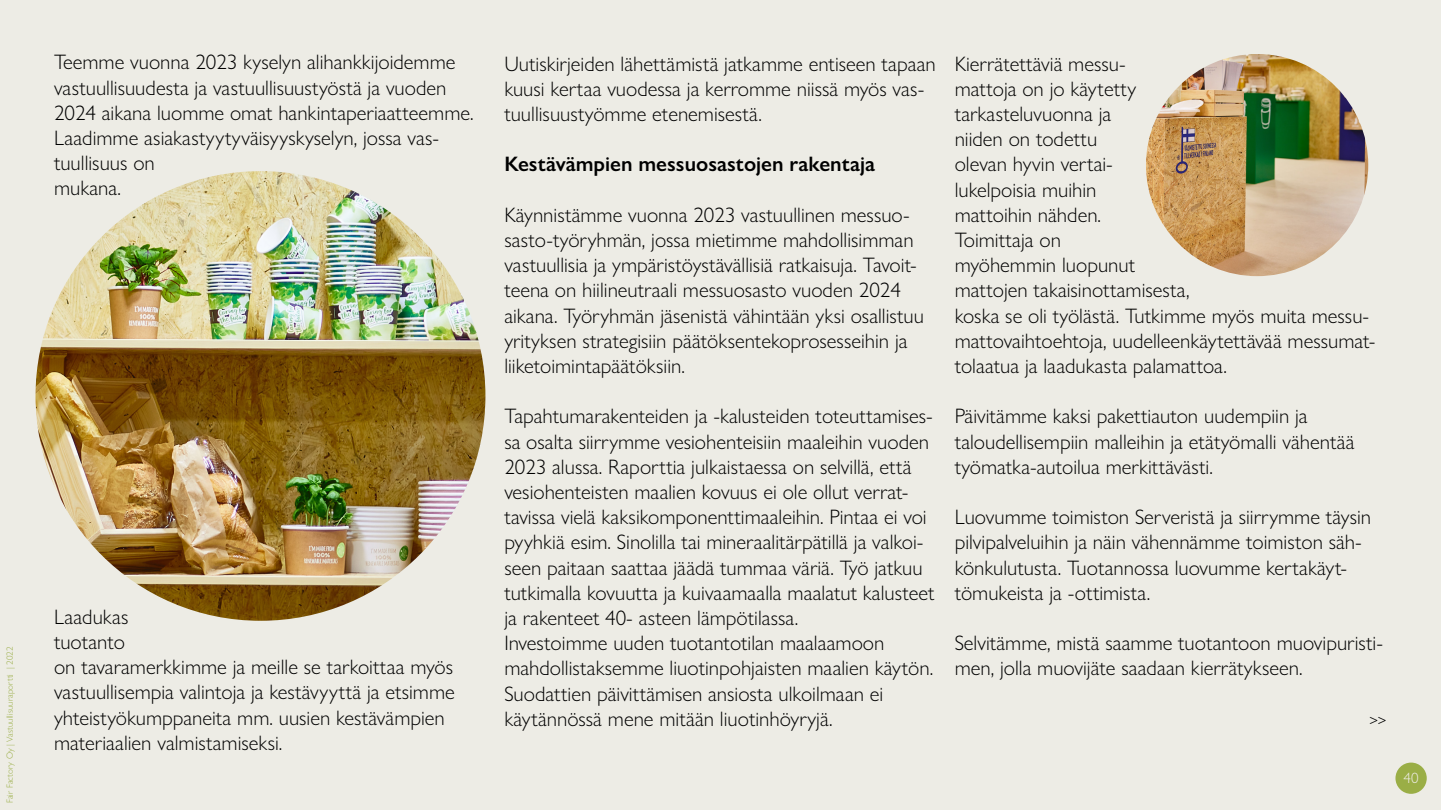
<style>
.page{position:relative;width:1441px;height:810px;background:#fff}
.page>*{position:absolute;margin:0;border:0;box-sizing:border-box;transform-origin:0 0}
.t1{font:300 21px/25.2px "Gill Sans Nova";color:#000}
.t2{font:600 21px "Gill Sans Nova";color:#000}
.t3{font:300 16.5px "Gill Sans Nova";color:#000}
.t4{font:300 15px "Gill Sans Nova";color:#eeece5}
.t5{font:300 9px "Gill Sans Nova";color:#9aae46}
</style>
<div class="page">
<div style="left:0;top:0;width:1440px;height:810px;background:#edece5"></div>
<div style="left:1395px;top:763px;width:31px;height:31px;background:#9aae46;border-radius:50%"></div>
<img style="left:36px;top:171px;width:449px;height:450px;border-radius:225px">
<img style="left:1145px;top:54px;width:222px;height:222px;border-radius:111px">
<p class="t5" style="left:7px;top:803px;width:158px;rotate:-90deg">Fair Factory Oy | Vastuullisuuraportti | 2022</p>
<p class="t1" style="left:54px;top:52px;width:421px">Teemme vuonna 2023 kyselyn alihankkijoidemme vastuullisuudesta ja vastuullisuustyöstä ja vuoden 2024 aikana luomme omat hankintaperiaatteemme.<br>Laadimme asiakastyytyväisyyskyselyn, jossa vas&shy;tuullisuus on<br>mukana.</p>
<p class="t1" style="left:54px;top:606px;width:402px">Laadukas<br>tuotanto<br>on tavaramerkkimme ja meille se tarkoittaa myös vastuullisempia valintoja ja kestävyyttä ja etsimme yhteistyökumppaneita mm. uusien kestävämpien materiaalien valmistamiseksi.</p>
<p class="t1" style="left:504px;top:53px;width:433px">Uutiskirjeiden lähettämistä jatkamme entiseen tapaan kuusi kertaa vuodessa ja kerromme niissä myös vas&shy;tuullisuustyömme etenemisestä.</p>
<p class="t2" style="left:504px;top:157px;width:372px">Kestävämpien messuosastojen rakentaja</p>
<p class="t1" style="left:504px;top:204px;width:421px">Käynnistämme vuonna 2023 vastuullinen messuo&shy;sasto-työryhmän, jossa mietimme mahdollisimman vastuullisia ja ympäristöystävällisiä ratkaisuja. Tavoit&shy;teena on hiilineutraali messuosasto vuoden 2024 aikana. Työryhmän jäsenistä vähintään yksi osallistuu yrityksen strategisiin päätöksentekoprosesseihin ja liiketoimintapäätöksiin.</p>
<p class="t1" style="left:504px;top:406px;width:431px">Tapahtumarakenteiden ja -kalusteiden toteuttamises&shy;sa osalta siirrymme vesiohenteisiin maaleihin vuoden 2023 alussa. Raporttia julkaistaessa on selvillä, että vesiohenteisten maalien kovuus ei ole ollut verrat&shy;tavissa vielä kaksikomponenttimaaleihin. Pintaa ei voi pyyhkiä esim. Sinolilla tai mineraalitärpätillä ja valkoi&shy;seen paitaan saattaa jäädä tummaa väriä. Työ jatkuu tutkimalla kovuutta ja kuivaamaalla maalatut kalusteet ja rakenteet 40- asteen lämpötilassa.<br>Investoimme uuden tuotantotilan maalaamoon mahdollistaksemme liuotinpohjaisten maalien käytön.<br>Suodattien päivittämisen ansiosta ulkoilmaan ei käytännössä mene mitään liuotinhöyryjä.</p>
<p class="t1" style="left:954px;top:53px;width:422px">Kierrätettäviä messu-<br>mattoja on jo käytetty<br>tarkasteluvuonna ja<br>niiden on todettu<br>olevan hyvin vertai-<br>lukelpoisia muihin<br>mattoihin nähden.<br>Toimittaja on<br>myöhemmin luopunut<br>mattojen takaisinottamisesta,<br>koska se oli työlästä. Tutkimme myös muita messu&shy;mattovaihtoehtoja, uudelleenkäytettävää messumat&shy;tolaatua ja laadukasta palamattoa.</p>
<p class="t1" style="left:954px;top:406px;width:401px">Päivitämme kaksi pakettiauton uudempiin ja taloudellisempiin malleihin ja etätyömalli vähentää työmatka-autoilua merkittävästi.</p>
<p class="t1" style="left:954px;top:507px;width:418px">Luovumme toimiston Serveristä ja siirrymme täysin pilvipalveluihin ja näin vähennämme toimiston säh&shy;könkulutusta. Tuotannossa luovumme kertakäyt&shy;tömukeista ja -ottimista.</p>
<p class="t1" style="left:954px;top:633px;width:430px">Selvitämme, mistä saamme tuotantoon muovipuristi&shy;men, jolla muovijäte saadaan kierrätykseen.</p>
<p class="t3" style="left:1369px;top:714px;width:19px">&gt;&gt;</p>
<p class="t4" style="left:1403px;top:773px;width:16px">40</p>
</div>
